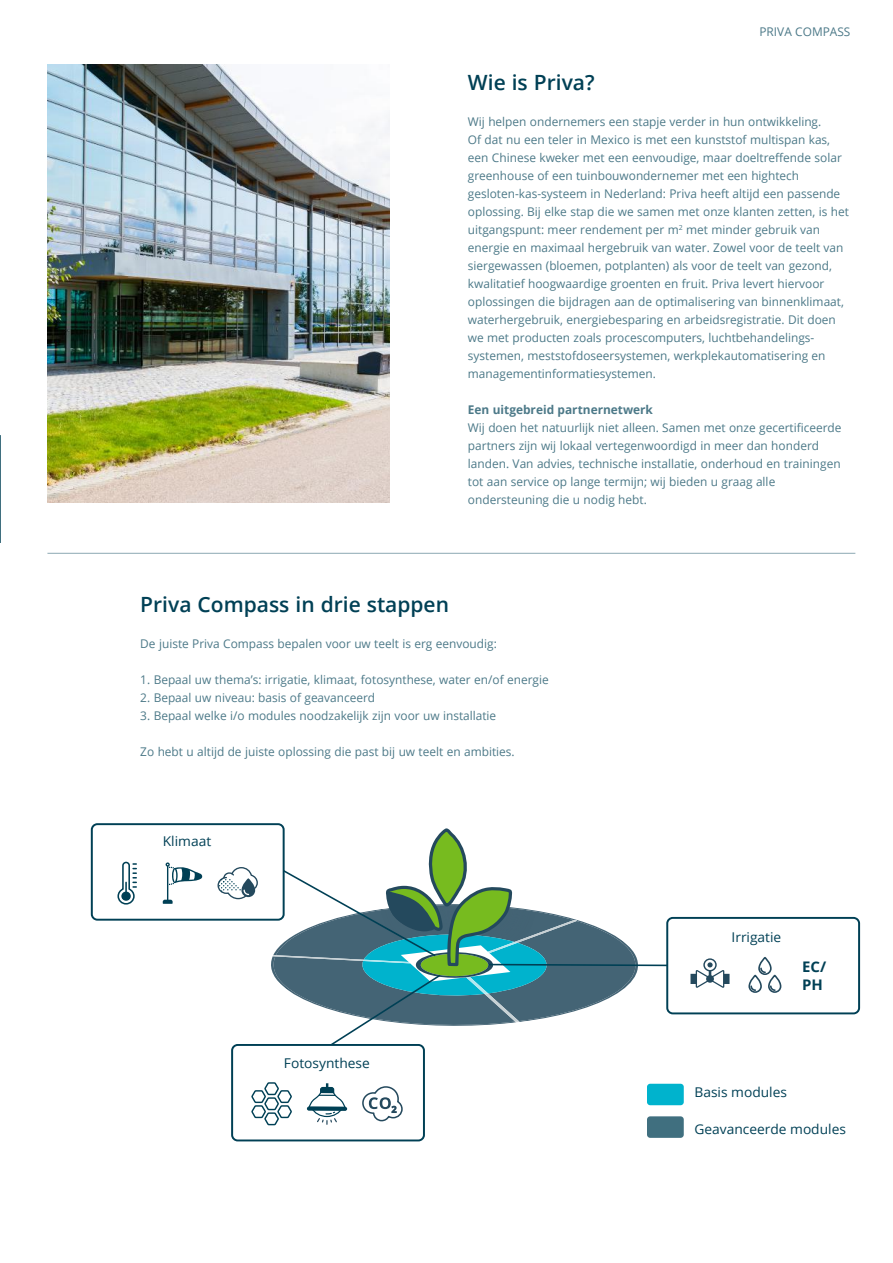
<style>
.page{position:relative;width:893px;height:1263px;background:#fff}
.page>*{position:absolute;margin:0;border:0;box-sizing:border-box;transform-origin:0 0}
.t1{font:600 21px "Open Sans";color:#004055}
.t2{font:700 14.55px/17.5px "Open Sans";color:#004055}
.t3{font:13.5px "Open Sans";color:#004055}
.t4{font:12px/18px "Open Sans";color:#4c7988}
.t5{font:700 12px "Open Sans";color:#4c7988}
</style>
<div class="page">
<hr style="left:47px;top:553px;width:808px;height:1px;background:#99b2bb">
<div style="left:647px;top:1084px;width:37px;height:21px;background:#00b3cd;border-radius:3px"></div>
<div style="left:647px;top:1116px;width:37px;height:22px;background:#406f7f;border-radius:3px"></div>
<div style="left:231px;top:1044px;width:194px;height:97px;border:2px solid #004055;border-radius:6px"></div>
<div style="left:91px;top:823px;width:194px;height:98px;border:2px solid #004055;border-radius:6px"></div>
<svg style="left:117px;top:861px;width:19px;height:44px"></svg>
<svg style="left:163px;top:862px;width:39px;height:42px"></svg>
<svg style="left:217px;top:826px;width:452px;height:300px"></svg>
<div style="left:666px;top:917px;width:194px;height:97px;border:2px solid #004055;border-radius:6px"></div>
<svg style="left:690px;top:958px;width:39px;height:30px"></svg>
<svg style="left:751px;top:985px;width:5px;height:5px"></svg>
<div style="left:748px;top:975px;width:14px;height:18px;border:2px solid #24495d;border-radius:6px"></div>
<div style="left:768px;top:975px;width:13px;height:18px;border:2px solid #24495d;border-radius:6px"></div>
<svg style="left:769px;top:984px;width:7px;height:8px"></svg>
<div style="left:758px;top:957px;width:14px;height:18px;border:2px solid #24495d;border-radius:6px"></div>
<svg style="left:759px;top:967px;width:8px;height:7px"></svg>
<svg style="left:0;top:459px;width:1px;height:84px"></svg>
<img style="left:47px;top:65px;width:343px;height:438px">
<img style="left:0;top:0;width:1px;height:459px">
<p class="t4" style="left:759px;top:22px;width:92px">PRIVA COMPASS</p>
<h1 class="t1" style="left:468px;top:68px;width:128px">Wie is Priva?</h1>
<p class="t4" style="left:468px;top:112px;width:383px">Wij helpen ondernemers een stapje verder in hun ontwikkeling.<br>Of dat nu een teler in Mexico is met een kunststof multispan kas, een Chinese kweker met een eenvoudige, maar doeltreffende solar greenhouse of een tuinbouwondernemer met een hightech gesloten-kas-systeem in Nederland: Priva heeft altijd een passende oplossing. Bij elke stap die we samen met onze klanten zetten, is het uitgangspunt: meer rendement per m<sup>2</sup> met minder gebruik van energie en maximaal hergebruik van water. Zowel voor de teelt van siergewassen (bloemen, potplanten) als voor de teelt van gezond, kwalitatief hoogwaardige groenten en fruit. Priva levert hiervoor oplossingen die bijdragen aan de optimalisering van binnenklimaat, waterhergebruik, energiebesparing en arbeidsregistratie. Dit doen we met producten zoals procescomputers, luchtbehandelings&shy;systemen, meststofdoseersystemen, werkplekautomatisering en managementinformatiesystemen.</p>
<p class="t5" style="left:468px;top:401px;width:187px">Een uitgebreid partnernetwerk</p>
<p class="t4" style="left:468px;top:418px;width:375px">Wij doen het natuurlijk niet alleen. Samen met onze gecertificeerde partners zijn wij lokaal vertegenwoordigd in meer dan honderd landen. Van advies, technische installatie, onderhoud en trainingen tot aan service op lange termijn; wij bieden u graag alle ondersteuning die u nodig hebt.</p>
<h1 class="t1" style="left:140px;top:590px;width:310px">Priva Compass in drie stappen</h1>
<p class="t4" style="left:140px;top:634px;width:358px">De juiste Priva Compass bepalen voor uw teelt is erg eenvoudig:</p>
<p class="t4" style="left:140px;top:670px;width:410px">1. Bepaal uw thema’s: irrigatie, klimaat, fotosynthese, water en/of energie</p>
<p class="t4" style="left:140px;top:688px;width:236px">2. Bepaal uw niveau: basis of geavanceerd</p>
<p class="t4" style="left:140px;top:706px;width:357px">3. Bepaal welke i/o modules noodzakelijk zijn voor uw installatie</p>
<p class="t4" style="left:140px;top:742px;width:376px">Zo hebt u altijd de juiste oplossing die past bij uw teelt en ambities.</p>
<p class="t3" style="left:163px;top:831px;width:50px">Klimaat</p>
<p class="t3" style="left:284px;top:1053px;width:87px">Fotosynthese</p>
<p class="t3" style="left:731px;top:928px;width:51px">Irrigatie</p>
<p class="t2" style="left:802px;top:958px;width:26px">EC/<br>PH</p>
<p class="t3" style="left:694px;top:1083px;width:94px">Basis modules</p>
<p class="t3" style="left:694px;top:1119px;width:153px">Geavanceerde modules</p>
</div>
